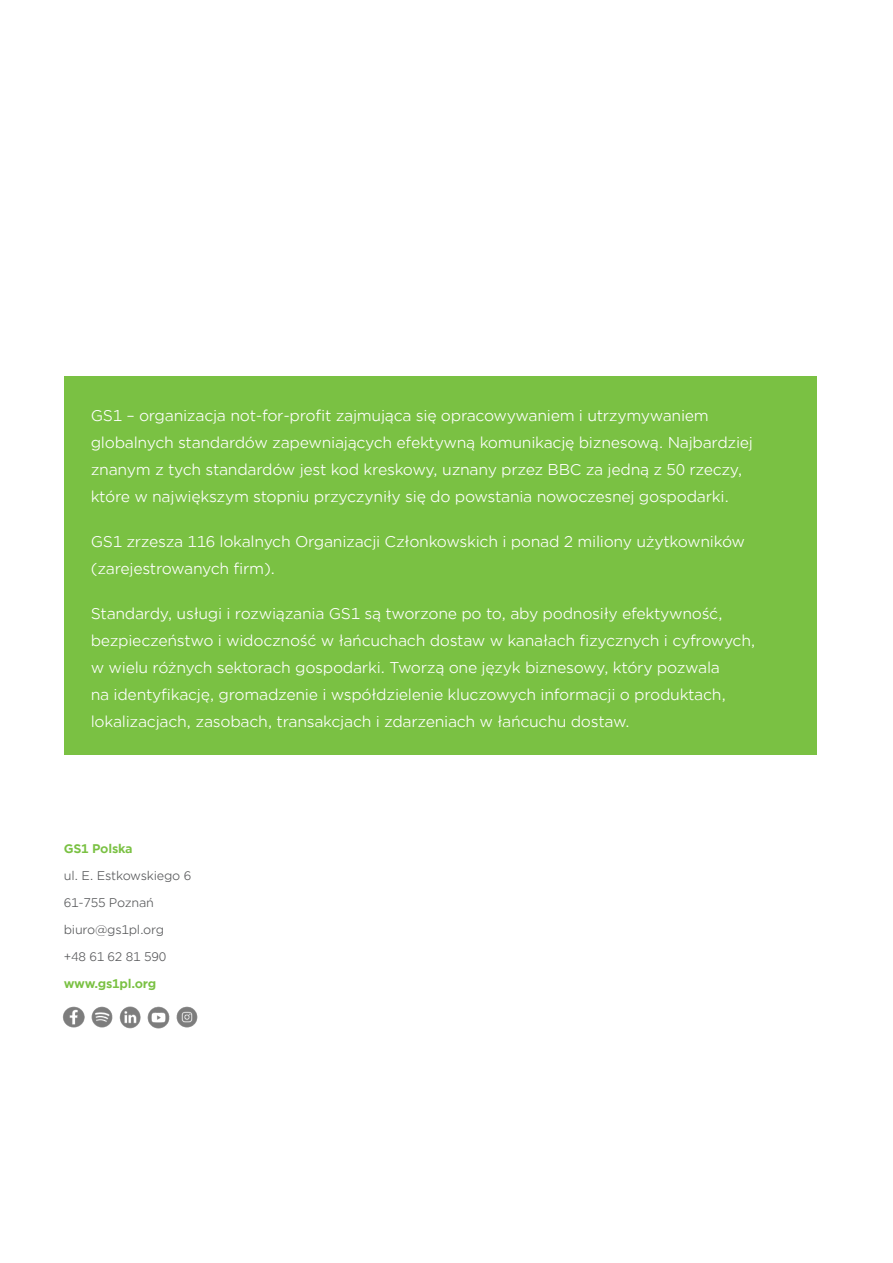
<style>
.page{position:relative;width:893px;height:1263px;background:#fff}
.page>*{position:absolute;margin:0;border:0;box-sizing:border-box;transform-origin:0 0}
.t1{font:15px/27px "Gotham Office";letter-spacing:-.02em;color:#fff}
.t2{font:12px "Gotham Office";letter-spacing:-.02em;color:#58595b}
.t3{font:700 12px "Gotham Office";letter-spacing:-.02em;color:#7ac143}
</style>
<div class="page">
<div style="left:64px;top:376px;width:752px;height:378px;background:#7ac143"></div>
<img style="left:63px;top:1006px;width:21px;height:22px">
<img style="left:91px;top:1006px;width:22px;height:22px">
<img style="left:119px;top:1007px;width:22px;height:21px">
<img style="left:148px;top:1006px;width:21px;height:22px">
<img style="left:176px;top:1006px;width:22px;height:22px">
<p class="t1" style="left:91px;top:402px;width:664px">GS1 – organizacja not-for-profit zajmująca się opracowywaniem i utrzymywaniem globalnych standardów zapewniających efektywną komunikację biznesową. Najbardziej znanym z tych standardów jest kod kreskowy, uznany przez BBC za jedną z 50 rzeczy, które w największym stopniu przyczyniły się do powstania nowoczesnej gospodarki.</p>
<p class="t1" style="left:91px;top:528px;width:656px">GS1 zrzesza 116 lokalnych Organizacji Członkowskich i ponad 2 miliony użytkowników (zarejestrowanych firm).</p>
<p class="t1" style="left:91px;top:600px;width:666px">Standardy, usługi i rozwiązania GS1 są tworzone po to, aby podnosiły efektywność, bezpieczeństwo i widoczność w łańcuchach dostaw w kanałach fizycznych i cyfrowych, w wielu różnych sektorach gospodarki. Tworzą one język biznesowy, który pozwala<br>na identyfikację, gromadzenie i współdzielenie kluczowych informacji o produktach, lokalizacjach, zasobach, transakcjach i zdarzeniach w łańcuchu dostaw.</p>
<p class="t3" style="left:64px;top:840px;width:70px">GS1 Polska</p>
<p class="t2" style="left:64px;top:868px;width:129px">ul. E. Estkowskiego 6</p>
<p class="t2" style="left:64px;top:895px;width:92px">61-755 Poznań</p>
<p class="t2" style="left:64px;top:922px;width:102px">biuro@gs1pl.org</p>
<p class="t2" style="left:64px;top:949px;width:104px">+48 61 62 81 590</p>
<p class="t3" style="left:64px;top:975px;width:94px">www.gs1pl.org</p>
</div>
